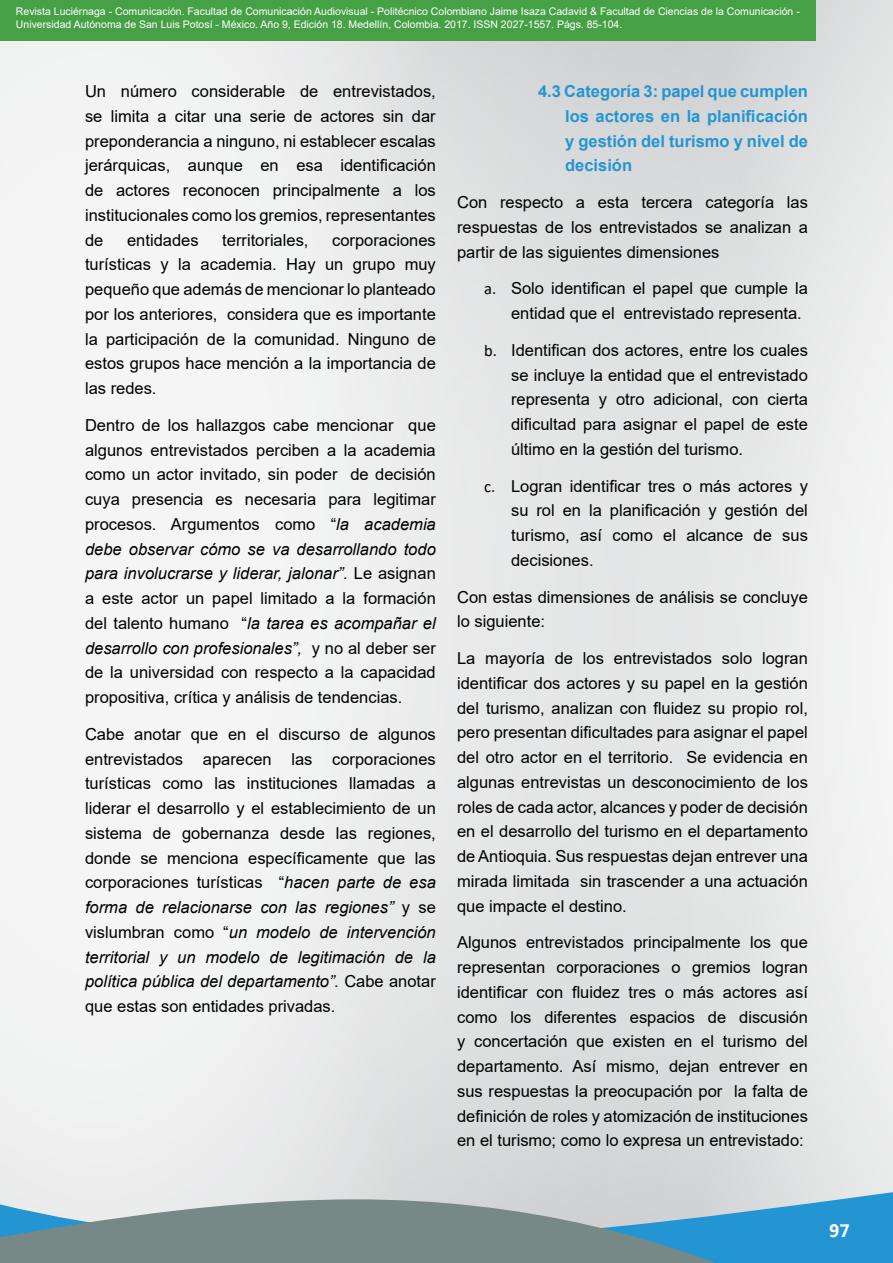
<style>
.page{position:relative;width:893px;height:1263px;background:#fff}
.page>*{position:absolute;margin:0;border:0;box-sizing:border-box;transform-origin:0 0}
.t1{font:700 18px "Myanmar Text";color:#fff}
.t2{font:16.5px/24.8px "Arial";color:#000;text-align:justify}
.t3{font:700 16.5px/24.8px "Arial";color:#2395d2;text-align:justify}
.t4{font:10.5px/12.6px "Arial";color:#fff}
.s1{font-style:italic}
.s2{font-family:"Calibri"}
</style>
<div class="page">
<img style="left:0;top:0;width:893px;height:1153px">
<svg style="left:0;top:1153px;width:893px;height:110px;background:#c9d7df"></svg>
<svg style="left:0;top:1199px;width:810px;height:64px;background:#7b9aa3"></svg>
<div style="left:0;top:0;width:815px;height:40px;background:#46a046"></div>
<p class="t4" style="left:16px;top:5px;width:785px">Revista Luciérnaga - Comunicación. Facultad de Comunicación Audiovisual - Politécnico Colombiano Jaime Isaza Cadavid &amp; Facultad de Ciencias de la Comunicación -<br>Universidad Autónoma de San Luis Potosí - México. Año 9, Edición 18. Medellín, Colombia. 2017. ISSN 2027-1557. Págs. 85-104.</p>
<p class="t2" style="left:85px;top:79px;width:352px">Un número considerable de entrevistados, se limita a citar una serie de actores sin dar preponderancia a ninguno, ni establecer escalas jerárquicas, aunque en esa identificación de actores reconocen principalmente a los institucionales como los gremios, representantes de</p>
<p class="t2" style="left:85px;top:227px;width:352px;text-indent:247px">corporaciones turísticas y la academia. Hay un grupo muy pequeño que además de mencionar lo planteado por los anteriores, considera que es importante la participación de la comunidad. Ninguno de estos grupos hace mención a la importancia de las redes.</p>
<p class="t2" style="left:85px;top:413px;width:352px">Dentro de los hallazgos cabe mencionar que algunos entrevistados perciben a la academia como un actor invitado, sin poder de decisión cuya presencia es necesaria para legitimar procesos. Argumentos como “<span class="s1">la academia debe observar cómo se va desarrollando todo para involucrarse y liderar, jalonar”.</span> Le asignan a este actor un papel limitado a la formación del talento humano “<span class="s1">la tarea es acompañar el desarrollo con profesionales”,</span> y no al deber ser de la universidad con respecto a la capacidad propositiva, crítica y análisis de tendencias.</p>
<p class="t2" style="left:85px;top:722px;width:352px">Cabe anotar que en el discurso de algunos entrevistados aparecen las corporaciones turísticas como las instituciones llamadas a liderar el desarrollo y el establecimiento de un sistema de gobernanza desde las regiones, donde se menciona específicamente que las corporaciones turísticas “<span class="s1">hacen parte de esa forma de relacionarse con las regiones”</span> y se vislumbran como “<span class="s1">un modelo de intervención territorial y un modelo de legitimación de la política pública del departamento”.</span> Cabe anotar que estas son entidades privadas.</p>
<p class="t2" style="left:127px;top:227px;width:73px">entidades</p>
<p class="t2" style="left:222px;top:227px;width:88px">territoriales,</p>
<p class="t3" style="left:565px;top:79px;width:244px;text-indent:-27px">4.3 Categoría 3: papel que cumplen los actores en la planificación y gestión del turismo y nivel de decisión</p>
<p class="t2" style="left:457px;top:190px;width:352px">Con respecto a esta tercera categoría las respuestas de los entrevistados se analizan a partir de las siguientes dimensiones</p>
<p class="t2" style="left:511px;top:276px;width:298px;text-indent:-27px"><span class="s2">a.</span> Solo identifican el papel que cumple la entidad que el entrevistado representa.</p>
<p class="t2" style="left:511px;top:337px;width:298px;text-indent:-27px"><span class="s2">b.</span> Identifican dos actores, entre los cuales se incluye la entidad que el entrevistado representa y otro adicional, con cierta dificultad para asignar el papel de este último en la gestión del turismo.</p>
<p class="t2" style="left:511px;top:473px;width:298px;text-indent:-27px"><span class="s2">c.</span> Logran identificar tres o más actores y su rol en la planificación y gestión del turismo, así como el alcance de sus decisiones.</p>
<p class="t2" style="left:457px;top:584px;width:352px">Con estas dimensiones de análisis se concluye lo siguiente:</p>
<p class="t2" style="left:457px;top:646px;width:352px">La mayoría de los entrevistados solo logran identificar dos actores y su papel en la gestión del turismo, analizan con fluidez su propio rol, pero presentan dificultades para asignar el papel del otro actor en el territorio. Se evidencia en algunas entrevistas un desconocimiento de los roles de cada actor, alcances y poder de decisión en el desarrollo del turismo en el departamento de Antioquia. Sus respuestas dejan entrever una mirada limitada sin trascender a una actuación que impacte el destino.</p>
<p class="t2" style="left:457px;top:930px;width:352px">Algunos entrevistados principalmente los que representan corporaciones o gremios logran identificar con fluidez tres o más actores así como los diferentes espacios de discusión y concertación que existen en el turismo del departamento. Así mismo, dejan entrever en sus respuestas la preocupación por la falta de definición de roles y atomización de instituciones en el turismo; como lo expresa un entrevistado:</p>
<p class="t1" style="left:829px;top:1220px;width:22px">97</p>
</div>
